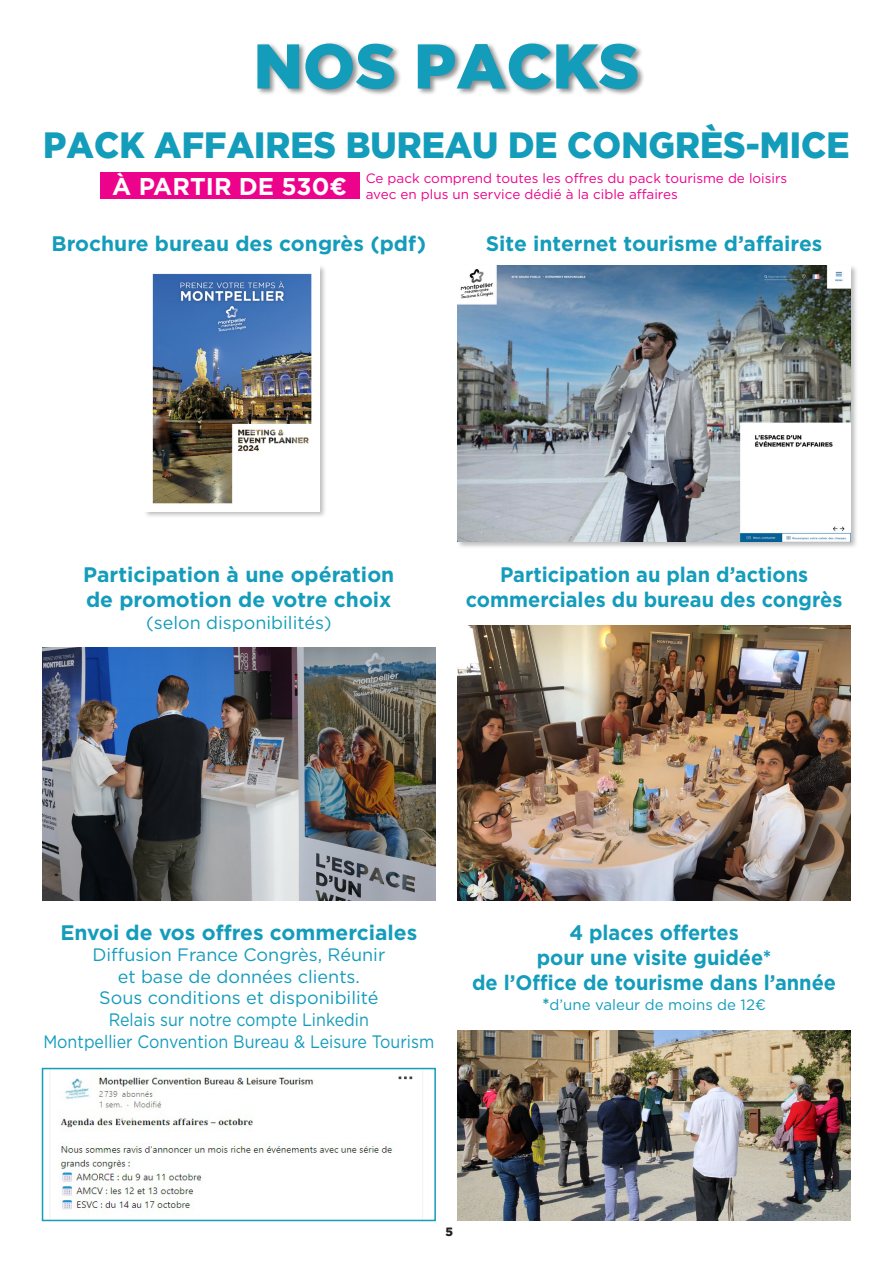
<style>
.page{position:relative;width:893px;height:1263px;background:#fff}
.page>*{position:absolute;margin:0;border:0;box-sizing:border-box;transform-origin:0 0}
.t1{font:900 63px "Gotham";color:#149cbb}
.t2{font:900 36.45px "Gotham";color:#149cbb;scale:.95 1}
.t3{font:700 24.3px "Gotham";color:#fff}
.t4{font:700 21px "Gotham";color:#149cbb}
.t5{font:700 21px "Gotham";color:#149cbb;scale:.95 1}
.t6{font:18px "Gotham";color:#149cbb}
.t7{font:18px "Gotham";color:#149cbb;scale:.89 1}
.t8{font:15px "Gotham";color:#149cbb}
.t9{font:13.5px "Gotham";color:#ed028c}
.t10{font:900 12px "Gotham";color:#231f20}
.s1{font-weight:700;font-size:16.5px}
</style>
<div class="page">
<div style="left:256px;top:42px;width:389px;height:55px;background:#231f20;opacity:.5"></div>
<div style="left:143px;top:264px;width:184px;height:255px;background:#231f20;opacity:.3"></div>
<img style="left:145px;top:266px;width:175px;height:245px">
<div style="left:456px;top:264px;width:402px;height:285px;background:#231f20;opacity:.3"></div>
<img style="left:458px;top:266px;width:392px;height:275px">
<img style="left:43px;top:647px;width:392px;height:254px">
<img style="left:60px;top:1071px;width:363px;height:147px">
<div style="left:42px;top:1068px;width:394px;height:153px;border:2px solid #149cbb"></div>
<img style="left:458px;top:625px;width:392px;height:276px">
<img style="left:458px;top:1031px;width:392px;height:189px">
<div style="left:100px;top:172px;width:259px;height:26px;background:#ed028c"></div>
<p class="t1" style="left:254px;top:30px;width:387px">NOS PACKS</p>
<p class="t2" style="left:43px;top:124px;width:850px">PACK AFFAIRES BUREAU DE CONGRÈS-MICE</p>
<p class="t3" style="left:112px;top:170px;width:236px">À PARTIR DE 530€</p>
<p class="t9" style="left:366px;top:170px;width:423px">Ce pack comprend toutes les offres du pack tourisme de loisirs</p>
<p class="t9" style="left:366px;top:186px;width:314px">avec en plus un service dédié à la cible affaires</p>
<p class="t4" style="left:52px;top:230px;width:376px">Brochure bureau des congrès (pdf)</p>
<p class="t4" style="left:486px;top:230px;width:338px">Site internet tourisme d’affaires</p>
<p class="t4" style="left:83px;top:561px;width:313px">Participation à une opération</p>
<p class="t4" style="left:86px;top:586px;width:307px">de promotion de votre choix</p>
<p class="t6" style="left:146px;top:611px;width:187px">(selon disponibilités)</p>
<p class="t5" style="left:500px;top:561px;width:326px">Participation au plan d’actions</p>
<p class="t5" style="left:466px;top:586px;width:398px">commerciales du bureau des congrès</p>
<p class="t4" style="left:60px;top:918px;width:358px">Envoi de vos offres commerciales</p>
<p class="t6" style="left:92px;top:943px;width:294px">Diffusion France Congrès, Réunir</p>
<p class="t6" style="left:118px;top:965px;width:244px">et base de données clients.</p>
<p class="t6" style="left:99px;top:986px;width:281px">Sous conditions et disponibilité</p>
<p class="t7" style="left:109px;top:1008px;width:294px">Relais sur notre compte Linkedin</p>
<p class="t7" style="left:43px;top:1030px;width:441px">Montpellier Convention Bureau &amp; Leisure Tourism</p>
<p class="t5" style="left:569px;top:918px;width:180px">4 places offertes</p>
<p class="t5" style="left:537px;top:943px;width:249px">pour une visite guidée*</p>
<p class="t5" style="left:472px;top:969px;width:385px">de l’Office de tourisme dans l’année</p>
<p class="t8" style="left:542px;top:995px;width:225px"><span class="s1">*</span>d’une valeur de moins de 12€</p>
<p class="t10" style="left:446px;top:1224px;width:9px">5</p>
</div>
